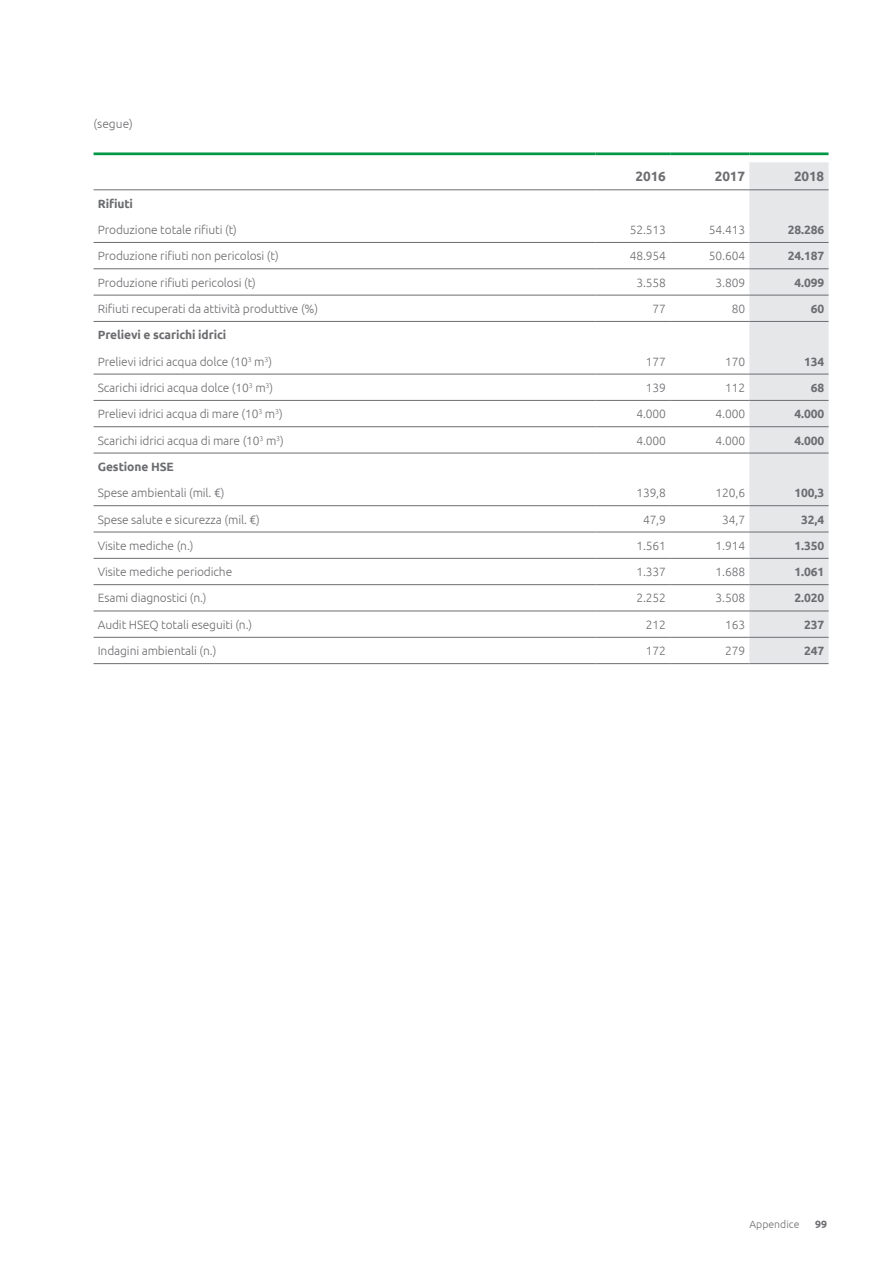
<style>
.page{position:relative;width:893px;height:1263px;background:#fff}
.page>*{position:absolute;margin:0;border:0;box-sizing:border-box;transform-origin:0 0}
.t1{font:700 13.5px "Ubuntu";letter-spacing:-.01em;color:#6c6d70}
.t2{font:300 12px/26.2px "Ubuntu";letter-spacing:-.01em;color:#6c6d70}
.t3{font:700 12px "Ubuntu";letter-spacing:-.01em;color:#6c6d70}
.t4{font:300 10.5px "Ubuntu";color:#6c6d70}
.t5{font:700 10.5px "Ubuntu";color:#6c6d70}
.s1{font-weight:700}
</style>
<div class="page">
<div style="left:749px;top:162px;width:79px;height:501px;background:#e6e7e9"></div>
<hr style="left:94px;top:152px;width:501px;height:3px;background:#009847">
<hr style="left:595px;top:152px;width:75px;height:3px;background:#009847">
<hr style="left:670px;top:152px;width:79px;height:3px;background:#009847">
<hr style="left:749px;top:152px;width:79px;height:3px;background:#009847">
<hr style="left:94px;top:189px;width:501px;height:1px;background:#6c6d70">
<hr style="left:595px;top:189px;width:75px;height:1px;background:#6c6d70">
<hr style="left:670px;top:189px;width:79px;height:1px;background:#6c6d70">
<hr style="left:749px;top:189px;width:79px;height:1px;background:#6c6d70">
<hr style="left:94px;top:242px;width:501px;height:1px;background:#6c6d70">
<hr style="left:595px;top:242px;width:75px;height:1px;background:#6c6d70">
<hr style="left:670px;top:242px;width:79px;height:1px;background:#6c6d70">
<hr style="left:749px;top:242px;width:79px;height:1px;background:#6c6d70">
<hr style="left:94px;top:268px;width:501px;height:1px;background:#6c6d70">
<hr style="left:595px;top:268px;width:75px;height:1px;background:#6c6d70">
<hr style="left:670px;top:268px;width:79px;height:1px;background:#6c6d70">
<hr style="left:749px;top:268px;width:79px;height:1px;background:#6c6d70">
<hr style="left:94px;top:295px;width:501px;height:1px;background:#6c6d70">
<hr style="left:595px;top:295px;width:75px;height:1px;background:#6c6d70">
<hr style="left:670px;top:295px;width:79px;height:1px;background:#6c6d70">
<hr style="left:749px;top:295px;width:79px;height:1px;background:#6c6d70">
<hr style="left:94px;top:321px;width:501px;height:1px;background:#6c6d70">
<hr style="left:595px;top:321px;width:75px;height:1px;background:#6c6d70">
<hr style="left:670px;top:321px;width:79px;height:1px;background:#6c6d70">
<hr style="left:749px;top:321px;width:79px;height:1px;background:#6c6d70">
<hr style="left:94px;top:374px;width:501px;height:1px;background:#6c6d70">
<hr style="left:595px;top:374px;width:75px;height:1px;background:#6c6d70">
<hr style="left:670px;top:374px;width:79px;height:1px;background:#6c6d70">
<hr style="left:749px;top:374px;width:79px;height:1px;background:#6c6d70">
<hr style="left:94px;top:400px;width:501px;height:1px;background:#6c6d70">
<hr style="left:595px;top:400px;width:75px;height:1px;background:#6c6d70">
<hr style="left:670px;top:400px;width:79px;height:1px;background:#6c6d70">
<hr style="left:749px;top:400px;width:79px;height:1px;background:#6c6d70">
<hr style="left:94px;top:426px;width:501px;height:1px;background:#6c6d70">
<hr style="left:595px;top:426px;width:75px;height:1px;background:#6c6d70">
<hr style="left:670px;top:426px;width:79px;height:1px;background:#6c6d70">
<hr style="left:749px;top:426px;width:79px;height:1px;background:#6c6d70">
<hr style="left:94px;top:453px;width:501px;height:1px;background:#6c6d70">
<hr style="left:595px;top:453px;width:75px;height:1px;background:#6c6d70">
<hr style="left:670px;top:453px;width:79px;height:1px;background:#6c6d70">
<hr style="left:749px;top:453px;width:79px;height:1px;background:#6c6d70">
<hr style="left:94px;top:505px;width:501px;height:1px;background:#6c6d70">
<hr style="left:595px;top:505px;width:75px;height:1px;background:#6c6d70">
<hr style="left:670px;top:505px;width:79px;height:1px;background:#6c6d70">
<hr style="left:749px;top:505px;width:79px;height:1px;background:#6c6d70">
<hr style="left:94px;top:532px;width:501px;height:1px;background:#6c6d70">
<hr style="left:595px;top:532px;width:75px;height:1px;background:#6c6d70">
<hr style="left:670px;top:532px;width:79px;height:1px;background:#6c6d70">
<hr style="left:749px;top:532px;width:79px;height:1px;background:#6c6d70">
<hr style="left:94px;top:558px;width:501px;height:1px;background:#6c6d70">
<hr style="left:595px;top:558px;width:75px;height:1px;background:#6c6d70">
<hr style="left:670px;top:558px;width:79px;height:1px;background:#6c6d70">
<hr style="left:749px;top:558px;width:79px;height:1px;background:#6c6d70">
<hr style="left:94px;top:584px;width:501px;height:1px;background:#6c6d70">
<hr style="left:595px;top:584px;width:75px;height:1px;background:#6c6d70">
<hr style="left:670px;top:584px;width:79px;height:1px;background:#6c6d70">
<hr style="left:749px;top:584px;width:79px;height:1px;background:#6c6d70">
<hr style="left:94px;top:611px;width:501px;height:1px;background:#6c6d70">
<hr style="left:595px;top:611px;width:75px;height:1px;background:#6c6d70">
<hr style="left:670px;top:611px;width:79px;height:1px;background:#6c6d70">
<hr style="left:749px;top:611px;width:79px;height:1px;background:#6c6d70">
<hr style="left:94px;top:637px;width:501px;height:1px;background:#6c6d70">
<hr style="left:595px;top:637px;width:75px;height:1px;background:#6c6d70">
<hr style="left:670px;top:637px;width:79px;height:1px;background:#6c6d70">
<hr style="left:749px;top:637px;width:79px;height:1px;background:#6c6d70">
<hr style="left:94px;top:663px;width:501px;height:1px;background:#6c6d70">
<hr style="left:595px;top:663px;width:75px;height:1px;background:#6c6d70">
<hr style="left:670px;top:663px;width:79px;height:1px;background:#6c6d70">
<hr style="left:749px;top:663px;width:79px;height:1px;background:#6c6d70">
<p class="t2" style="left:94px;top:110px;width:41px">(segue)</p>
<p class="t1" style="left:636px;top:168px;width:32px">2016</p>
<p class="t1" style="left:715px;top:168px;width:32px">2017</p>
<p class="t1" style="left:794px;top:168px;width:32px">2018</p>
<p class="t3" style="left:98px;top:196px;width:37px">Rifiuti</p>
<p class="t2" style="left:98px;top:216px;width:141px">Produzione totale rifiuti (t)</p>
<p class="t2" style="left:630px;top:216px;width:38px">52.513</p>
<p class="t2" style="left:709px;top:216px;width:38px">54.413</p>
<p class="t3" style="left:788px;top:222px;width:38px">28.286</p>
<p class="t2" style="left:98px;top:243px;width:182px">Produzione rifiuti non pericolosi (t)</p>
<p class="t2" style="left:630px;top:243px;width:38px">48.954</p>
<p class="t2" style="left:709px;top:243px;width:38px">50.604</p>
<p class="t3" style="left:788px;top:249px;width:38px">24.187</p>
<p class="t2" style="left:98px;top:269px;width:160px">Produzione rifiuti pericolosi (t)</p>
<p class="t2" style="left:636px;top:269px;width:31px">3.558</p>
<p class="t2" style="left:716px;top:269px;width:31px">3.809</p>
<p class="t3" style="left:795px;top:275px;width:31px">4.099</p>
<p class="t2" style="left:98px;top:295px;width:222px">Rifiuti recuperati da attività produttive (%)</p>
<p class="t2" style="left:652px;top:295px;width:15px">77</p>
<p class="t2" style="left:732px;top:295px;width:15px">80</p>
<p class="t3" style="left:811px;top:301px;width:15px">60</p>
<p class="t2" style="left:98px;top:321px;width:176px"><span class="s1">Prelievi e scarichi idrici<br></span>Prelievi idrici acqua dolce (10<sup>3</sup> m<sup>3</sup>)</p>
<p class="t2" style="left:646px;top:348px;width:22px">177</p>
<p class="t2" style="left:725px;top:348px;width:22px">170</p>
<p class="t3" style="left:804px;top:354px;width:22px">134</p>
<p class="t2" style="left:98px;top:374px;width:177px">Scarichi idrici acqua dolce (10<sup>3</sup> m<sup>3</sup>)</p>
<p class="t2" style="left:646px;top:374px;width:22px">139</p>
<p class="t2" style="left:725px;top:374px;width:22px">112</p>
<p class="t3" style="left:811px;top:380px;width:15px">68</p>
<p class="t2" style="left:98px;top:400px;width:186px">Prelievi idrici acqua di mare (10<sup>3</sup> m<sup>3</sup>)</p>
<p class="t2" style="left:636px;top:400px;width:31px">4.000</p>
<p class="t2" style="left:716px;top:400px;width:31px">4.000</p>
<p class="t3" style="left:794px;top:407px;width:31px">4.000</p>
<p class="t2" style="left:98px;top:427px;width:188px">Scarichi idrici acqua di mare (10<sup>3</sup> m<sup>3</sup>)</p>
<p class="t2" style="left:636px;top:427px;width:31px">4.000</p>
<p class="t2" style="left:716px;top:427px;width:31px">4.000</p>
<p class="t3" style="left:794px;top:433px;width:31px">4.000</p>
<p class="t3" style="left:98px;top:459px;width:78px">Gestione HSE</p>
<p class="t2" style="left:98px;top:479px;width:128px">Spese ambientali (mil. €)</p>
<p class="t2" style="left:636px;top:479px;width:31px">139,8</p>
<p class="t2" style="left:716px;top:479px;width:31px">120,6</p>
<p class="t3" style="left:794px;top:486px;width:31px">100,3</p>
<p class="t2" style="left:98px;top:506px;width:164px">Spese salute e sicurezza (mil. €)</p>
<p class="t2" style="left:643px;top:506px;width:24px">47,9</p>
<p class="t2" style="left:722px;top:506px;width:24px">34,7</p>
<p class="t3" style="left:801px;top:512px;width:25px">32,4</p>
<p class="t2" style="left:98px;top:532px;width:97px">Visite mediche (n.)</p>
<p class="t2" style="left:636px;top:532px;width:31px">1.561</p>
<p class="t2" style="left:716px;top:532px;width:31px">1.914</p>
<p class="t3" style="left:794px;top:538px;width:31px">1.350</p>
<p class="t2" style="left:98px;top:558px;width:136px">Visite mediche periodiche</p>
<p class="t2" style="left:636px;top:558px;width:31px">1.337</p>
<p class="t2" style="left:716px;top:558px;width:31px">1.688</p>
<p class="t3" style="left:794px;top:565px;width:31px">1.061</p>
<p class="t2" style="left:98px;top:585px;width:110px">Esami diagnostici (n.)</p>
<p class="t2" style="left:636px;top:585px;width:31px">2.252</p>
<p class="t2" style="left:716px;top:585px;width:31px">3.508</p>
<p class="t3" style="left:794px;top:591px;width:31px">2.020</p>
<p class="t2" style="left:98px;top:611px;width:156px">Audit HSEQ totali eseguiti (n.)</p>
<p class="t2" style="left:646px;top:611px;width:22px">212</p>
<p class="t2" style="left:725px;top:611px;width:22px">163</p>
<p class="t3" style="left:804px;top:617px;width:22px">237</p>
<p class="t2" style="left:98px;top:637px;width:120px">Indagini ambientali (n.)</p>
<p class="t2" style="left:646px;top:637px;width:22px">172</p>
<p class="t2" style="left:725px;top:637px;width:22px">279</p>
<p class="t3" style="left:804px;top:643px;width:22px">247</p>
<p class="t4" style="left:749px;top:1218px;width:51px">Appendice</p>
<p class="t5" style="left:815px;top:1217px;width:13px">99</p>
</div>
